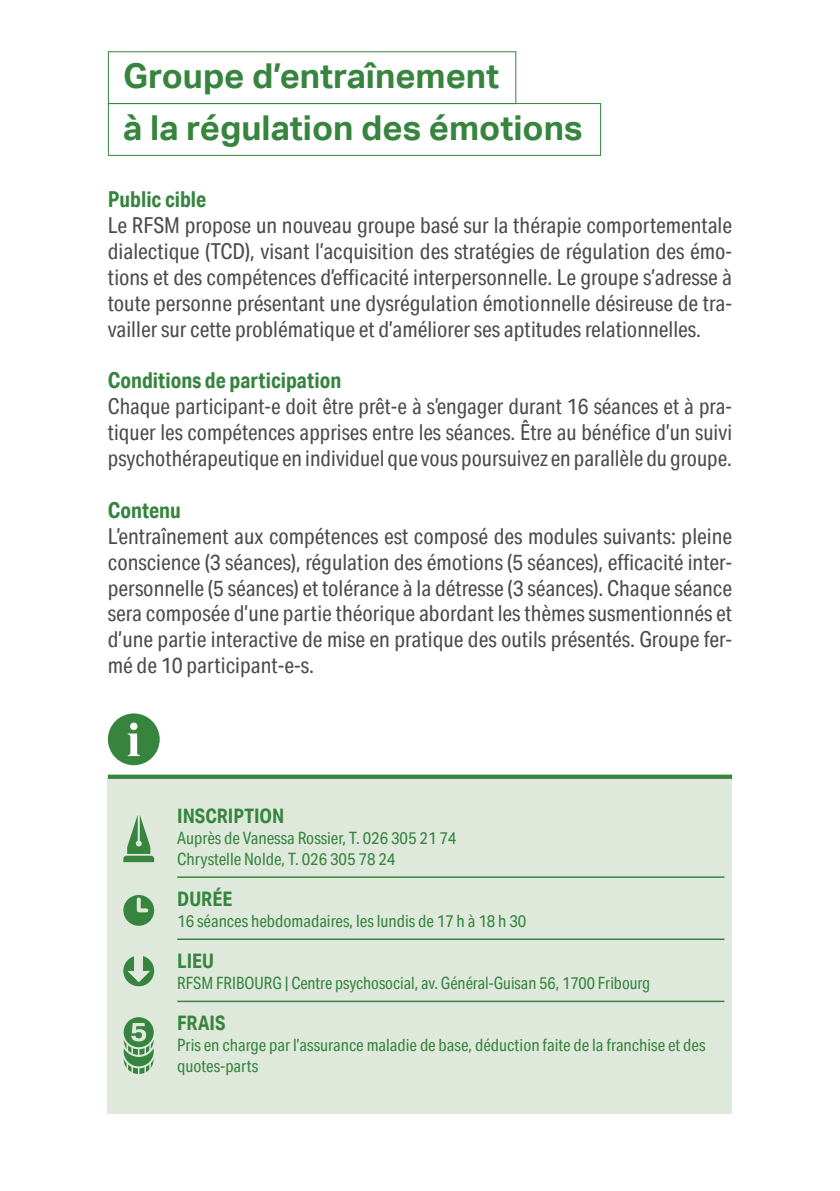
<style>
.page{position:relative;width:840px;height:1191px;background:#fff}
.page>*{position:absolute;margin:0;border:0;box-sizing:border-box;transform-origin:0 0}
.titre_2_barre_vide{font:700 34.2px "Aktiv Grotesk";color:#36843e}
.texte_principal_vers{font:22px/25.8px "Aktiv Grotesk Cd";color:#4b4c4d;text-align:justify}
.texte_principal_vers-2{font:700 22px "Aktiv Grotesk Cd";color:#36843e}
.titre_texte_infos_so{font:700 20px "Aktiv Grotesk Cd";color:#36843e}
.texte_infos_sous_bar{font:17px/20.6px "Aktiv Grotesk Cd";color:#36843e}
</style>
<div class="page">
<div style="left:108px;top:779px;width:623px;height:334px;background:#dee9dc"></div>
<hr style="left:177px;top:876px;width:547px;height:2px;background:#36843e">
<hr style="left:177px;top:938px;width:547px;height:2px;background:#36843e">
<hr style="left:177px;top:1000px;width:547px;height:2px;background:#36843e">
<div style="left:123px;top:895px;width:31px;height:30px;background:#36843e;border-radius:50%"></div>
<svg style="left:137px;top:899px;width:4px;height:11px"></svg>
<svg style="left:139px;top:908px;width:7px;height:4px"></svg>
<svg style="left:123px;top:1016px;width:32px;height:32px"></svg>
<div style="left:122px;top:1015px;width:34px;height:34px;border:2px solid #dee9dc;border-radius:50%"></div>
<svg style="left:121px;top:1023px;width:36px;height:54px;background:#8cb88f"></svg>
<div style="left:108px;top:774px;width:623px;height:5px;background:#36843e"></div>
<div style="left:108px;top:713px;width:52px;height:52px;background:#36843e;border-radius:50%"></div>
<svg style="left:128px;top:722px;width:12px;height:34px"></svg>
<svg style="left:123px;top:814px;width:31px;height:48px"></svg>
<svg style="left:123px;top:955px;width:31px;height:31px"></svg>
<svg style="left:127px;top:971px;width:23px;height:11px"></svg>
<div style="left:135px;top:951px;width:8px;height:20px;background:#dee9dc"></div>
<div style="left:108px;top:51px;width:408px;height:53px;border:1px solid #36843e"></div>
<div style="left:108px;top:103px;width:492px;height:53px;border:1px solid #36843e"></div>
<p class="titre_2_barre_vide" style="left:123px;top:56px;width:377px">Groupe d’entraînement</p>
<p class="titre_2_barre_vide" style="left:123px;top:108px;width:460px">à la régulation des émotions</p>
<p class="texte_principal_vers-2" style="left:108px;top:186px;width:100px">Public cible</p>
<p class="texte_principal_vers" style="left:108px;top:212px;width:625px">Le RFSM propose un nouveau groupe basé sur la thérapie comportementale dialectique (TCD), visant l’acquisition des stratégies de régulation des émo&shy;tions et des compétences d’efficacité interpersonnelle. Le groupe s’adresse à toute personne présentant une dysrégulation émotionnelle désireuse de tra&shy;vailler sur cette problématique et d’améliorer ses aptitudes relationnelles.</p>
<p class="texte_principal_vers-2" style="left:108px;top:367px;width:235px">Conditions de participation</p>
<p class="texte_principal_vers" style="left:108px;top:393px;width:625px">Chaque participant-e doit être prêt-e à s’engager durant 16 séances et à pra&shy;tiquer les compétences apprises entre les séances. Être au bénéfice d’un suivi psychothérapeutique en individuel que vous poursuivez en parallèle du groupe.</p>
<p class="texte_principal_vers-2" style="left:108px;top:496px;width:74px">Contenu</p>
<p class="texte_principal_vers" style="left:108px;top:523px;width:625px">L’entraînement aux compétences est composé des modules suivants: pleine conscience (3 séances), régulation des émotions (5 séances), efficacité inter&shy;personnelle (5 séances) et tolérance à la détresse (3 séances). Chaque séance sera composée d’une partie théorique abordant les thèmes susmentionnés et d’une partie interactive de mise en pratique des outils présentés. Groupe fer&shy;mé de 10 participant-e-s.</p>
<p class="titre_texte_infos_so" style="left:177px;top:804px;width:108px">INSCRIPTION</p>
<p class="texte_infos_sous_bar" style="left:177px;top:827px;width:280px">Auprès de Vanessa Rossier, T. 026 305 21 74</p>
<p class="texte_infos_sous_bar" style="left:177px;top:848px;width:219px">Chrystelle Nolde, T. 026 305 78 24</p>
<p class="titre_texte_infos_so" style="left:177px;top:886px;width:57px">DURÉE</p>
<p class="texte_infos_sous_bar" style="left:177px;top:910px;width:350px">16 séances hebdomadaires, les lundis de 17 h à 18 h 30</p>
<p class="titre_texte_infos_so" style="left:177px;top:949px;width:38px">LIEU</p>
<p class="texte_infos_sous_bar" style="left:177px;top:972px;width:474px">RFSM FRIBOURG | Centre psychosocial, av. Général-Guisan 56, 1700 Fribourg</p>
<p class="titre_texte_infos_so" style="left:177px;top:1011px;width:50px">FRAIS</p>
<p class="texte_infos_sous_bar" style="left:177px;top:1034px;width:529px">Pris en charge par l’assurance maladie de base, déduction faite de la franchise et des quotes-parts</p>
</div>
